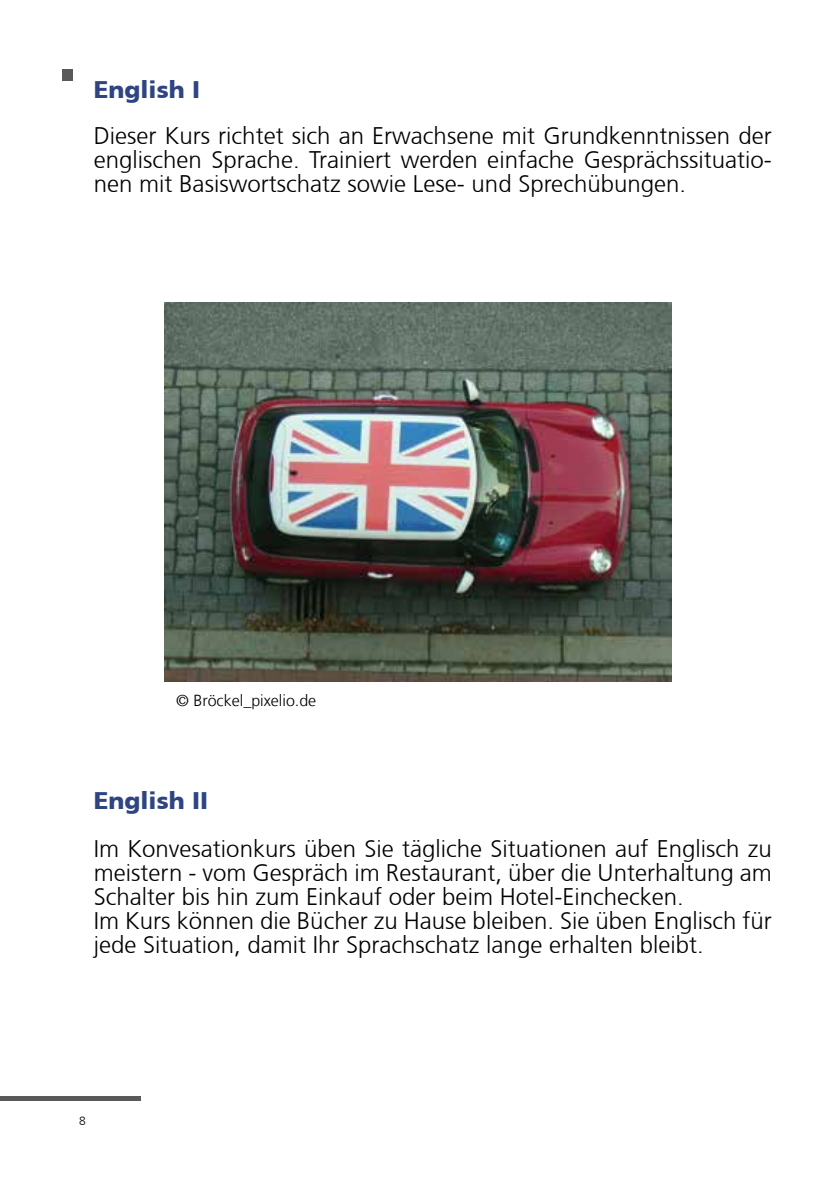
<style>
.page{position:relative;width:840px;height:1191px;background:#fff}
.page>*{position:absolute;margin:0;border:0;box-sizing:border-box;transform-origin:0 0}
.t1{font:300 24px/24px "Frutiger CE";color:#000}
.t2{font:900 24px "Frutiger CE";color:#2e4582}
.t3{font:300 16px "Frutiger LT";color:#000}
.t4{font:300 12px "Frutiger LT";color:#000}
</style>
<div class="page">
<div style="left:62px;top:69px;width:10px;height:11px;background:#58595b"></div>
<hr style="left:0;top:1096px;width:141px;height:4px;background:#58595b">
<img style="left:165px;top:302px;width:505px;height:380px">
<p class="t2" style="left:94px;top:76px;width:108px">English I</p>
<p class="t1" style="left:94px;top:124px;width:679px;text-align:justify">Dieser Kurs richtet sich an Erwachsene mit Grundkenntnissen der englischen Sprache. Trainiert werden einfache Gesprächssituatio&shy;nen mit Basiswortschatz sowie Lese- und Sprechübungen.</p>
<p class="t3" style="left:176px;top:691px;width:141px">© Bröckel_pixelio.de</p>
<p class="t2" style="left:94px;top:786px;width:116px">English II</p>
<p class="t1" style="left:94px;top:836px;width:679px">Im Konvesationkurs üben Sie tägliche Situationen auf Englisch zu meistern - vom Gespräch im Restaurant, über die Unterhaltung am Schalter bis hin zum Einkauf oder beim Hotel-Einchecken.<br>Im Kurs können die Bücher zu Hause bleiben. Sie üben Englisch für jede Situation, damit Ihr Sprachschatz lange erhalten bleibt.</p>
<p class="t4" style="left:79px;top:1113px;width:8px">8</p>
</div>
